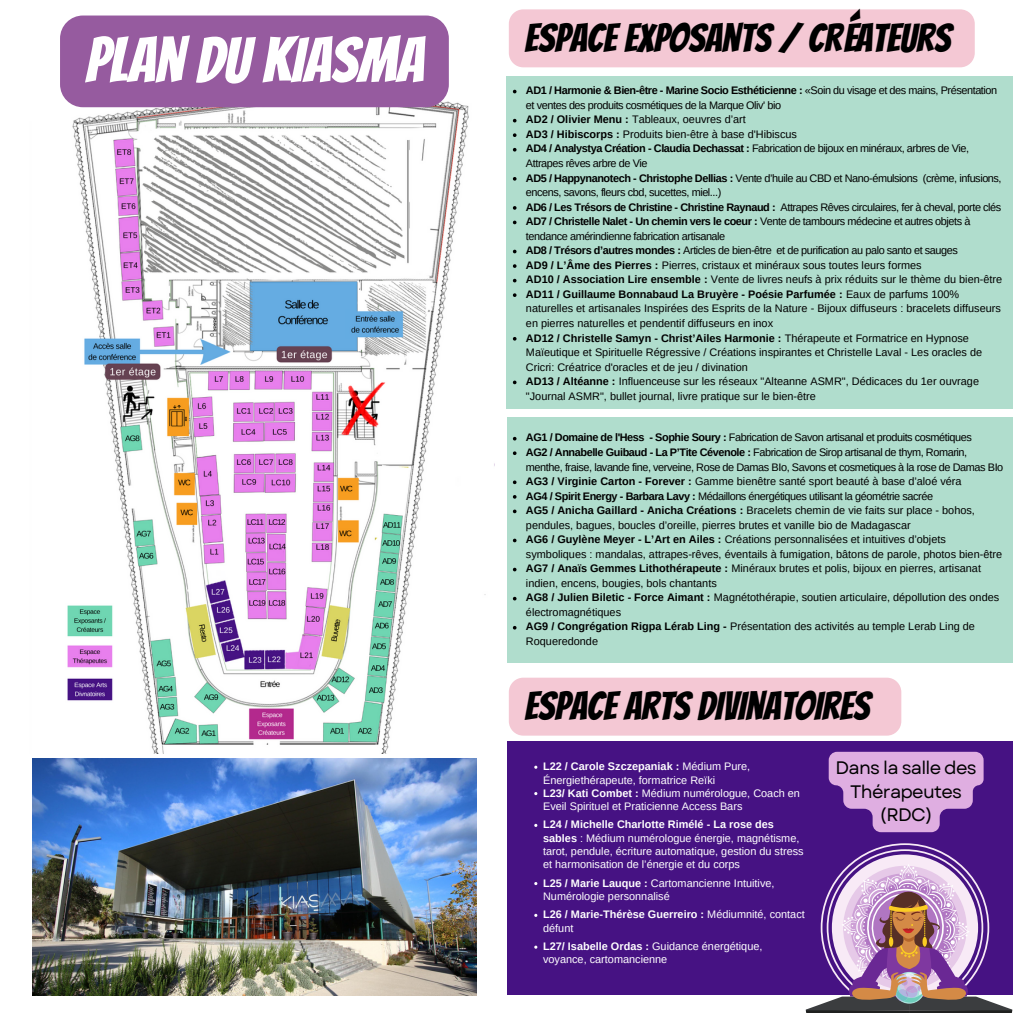
<style>
.page{position:relative;width:1013px;height:1013px;background:#fff}
.page>*{position:absolute;margin:0;border:0;box-sizing:border-box;transform-origin:0 0}
.t1{font:62.75px "Bangers";color:#fff}
.t2{font:39.38px "Bangers";color:#000}
.t3{font:18.12px/23.5px "Garet";letter-spacing:-.04em;color:#000;text-align:center}
.t4{font:10.88px/14.5px "Arimo";color:#000}
.t5{font:10.88px/14.5px "Arimo";letter-spacing:-.04em;color:#000}
.t6{font:10.88px/13.1px "Arimo";color:#fff}
.t7{font:700 10.88px/13.1px "Arimo";color:#fff}
.s1{font-weight:700}
.s2{font-weight:400}
</style>
<div class="page">
<div style="left:506px;top:76px;width:506px;height:332px;background:#b0ddcd"></div>
<div style="left:507px;top:740px;width:505px;height:254px;background:#461283"></div>
<svg style="left:805px;top:843px;width:207px;height:169px"></svg>
<div style="left:507px;top:417px;width:505px;height:245px;background:#b0ddcd"></div>
<img style="left:33px;top:758px;width:443px;height:237px">
<img style="left:67px;top:101px;width:419px;height:652px">
<svg style="left:513px;top:133px;width:3px;height:4px"></svg>
<svg style="left:513px;top:177px;width:3px;height:4px"></svg>
<svg style="left:513px;top:206px;width:3px;height:4px"></svg>
<svg style="left:513px;top:264px;width:3px;height:4px"></svg>
<svg style="left:513px;top:293px;width:3px;height:4px"></svg>
<svg style="left:513px;top:380px;width:3px;height:4px"></svg>
<div style="left:509px;top:677px;width:392px;height:58px;background:#f4c8d4;border-radius:14px"></div>
<div style="left:60px;top:16px;width:389px;height:91px;background:#965b9f;border-radius:23px"></div>
<svg style="left:513px;top:451px;width:3px;height:4px"></svg>
<svg style="left:513px;top:480px;width:3px;height:4px"></svg>
<svg style="left:513px;top:509px;width:3px;height:4px"></svg>
<div style="left:509px;top:9px;width:465px;height:58px;background:#f4c8d4;border-radius:14px"></div>
<svg style="left:828px;top:751px;width:155px;height:81px"></svg>
<p class="t1" style="left:85px;top:27px;width:340px">PLAN DU KIASMA</p>
<p class="t2" style="left:524px;top:17px;width:427px">ESPACE EXPOSANTS / CRÉATEURS</p>
<p class="t5" style="left:526px;top:83px;width:473px"><span class="s1">AD1 / Harmonie &amp; Bien-être - Marine Socio Esthéticienne :</span> «Soin du visage et des mains, Présentation et ventes des produits cosmétiques de la Marque Oliv' bio</p>
<p class="t4" style="left:526px;top:112px;width:221px"><span class="s1">AD2 / Olivier Menu :</span> Tableaux, oeuvres d’art</p>
<p class="t4" style="left:526px;top:127px;width:272px"><span class="s1">AD3 / Hibiscorps :</span> Produits bien-être à base d'Hibiscus</p>
<p class="t5" style="left:526px;top:141px;width:445px"><span class="s1">AD4 / Analystya Création - Claudia Dechassat :</span> Fabrication de bijoux en minéraux, arbres de Vie,<br>Attrapes rêves arbre de Vie</p>
<p class="t5" style="left:526px;top:170px;width:477px"><span class="s1">AD5 / Happynanotech - Christophe Dellias :</span> Vente d’huile au CBD et Nano-émulsions (crème, infusions, encens, savons, fleurs cbd, sucettes, miel...)</p>
<p class="t5" style="left:526px;top:200px;width:477px"><span class="s1">AD6 / Les Trésors de Christine - Christine Raynaud :</span> Attrapes Rêves circulaires, fer à cheval, porte clés</p>
<p class="t5" style="left:526px;top:214px;width:446px"><span class="s1">AD7 / Christelle Nalet - Un chemin vers le coeur :</span> Vente de tambours médecine et autres objets à tendance amérindienne fabrication artisanale</p>
<p class="t5" style="left:526px;top:243px;width:433px"><span class="s1">AD8 / Trésors d’autres mondes :</span> Articles de bien-être et de purification au palo santo et sauges</p>
<p class="t4" style="left:526px;top:258px;width:397px"><span class="s1">AD9 / L’Âme des Pierres :</span> Pierres, cristaux et minéraux sous toutes leurs formes</p>
<p class="t4" style="left:526px;top:272px;width:478px"><span class="s1">AD10 / Association Lire ensemble :</span> Vente de livres neufs à prix réduits sur le thème du bien-être</p>
<p class="t4" style="left:526px;top:287px;width:476px"><span class="s1">AD11 / Guillaume Bonnabaud La Bruyère - Poésie Parfumée :</span> Eaux de parfums 100% naturelles et artisanales Inspirées des Esprits de la Nature - Bijoux diffuseurs : bracelets diffuseurs en pierres naturelles et pendentif diffuseurs en inox</p>
<p class="t4" style="left:526px;top:330px;width:457px"><span class="s1">AD12 / Christelle Samyn - Christ’Ailes Harmonie :</span> Thérapeute et Formatrice en Hypnose<br>Maïeutique et Spirituelle Régressive / Créations inspirantes et Christelle Laval - Les oracles de<br>Cricri: Créatrice d'oracles et de jeu / divination</p>
<p class="t4" style="left:526px;top:374px;width:454px"><span class="s1">AD13 / Altéanne :</span> Influenceuse sur les réseaux "Alteanne ASMR", Dédicaces du 1er ouvrage "Journal ASMR", bullet journal, livre pratique sur le bien-être</p>
<p class="t5" style="left:526px;top:430px;width:447px"><span class="s1">AG1 / Domaine de l'Hess - Sophie Soury :</span> Fabrication de Savon artisanal et produits cosmétiques</p>
<p class="t5" style="left:526px;top:445px;width:479px"><span class="s1">AG2 / Annabelle Guibaud - La P’Tite Cévenole :</span> Fabrication de Sirop artisanal de thym, Romarin, menthe, fraise, lavande fine, verveine, Rose de Damas BIo, Savons et cosmetiques à la rose de Damas BIo</p>
<p class="t4" style="left:526px;top:474px;width:437px"><span class="s1">AG3 / Virginie Carton - Forever :</span> Gamme bienêtre santé sport beauté à base d’aloé véra</p>
<p class="t5" style="left:526px;top:488px;width:408px"><span class="s1">AG4 / Spirit Energy - Barbara Lavy :</span> Médaillons énergétiques utilisant la géométrie sacrée</p>
<p class="t4" style="left:526px;top:503px;width:450px"><span class="s1">AG5 / Anicha Gaillard - Anicha Créations :</span> Bracelets chemin de vie faits sur place - bohos, pendules, bagues, boucles d’oreille, pierres brutes et vanille bio de Madagascar</p>
<p class="t4" style="left:526px;top:532px;width:477px"><span class="s1">AG6 / Guylène Meyer - L’Art en Ailes :</span> Créations personnalisées et intuitives d’objets symboliques : mandalas, attrapes-rêves, éventails à fumigation, bâtons de parole, photos bien-être</p>
<p class="t4" style="left:526px;top:561px;width:456px"><span class="s1">AG7 / Anaïs Gemmes Lithothérapeute :</span> Minéraux brutes et polis, bijoux en pierres, artisanat indien, encens, bougies, bols chantants</p>
<p class="t4" style="left:526px;top:590px;width:475px"><span class="s1">AG8 / Julien Biletic - Force Aimant :</span> Magnétothérapie, soutien articulaire, dépollution des ondes électromagnétiques</p>
<p class="t4" style="left:526px;top:619px;width:450px"><span class="s1">AG9 / Congrégation Rigpa Lérab Ling -</span> Présentation des activités au temple Lerab Ling de<br>Roqueredonde</p>
<p class="t2" style="left:524px;top:685px;width:346px">ESPACE ARTS DIVINATOIRES</p>
<p class="t6" style="left:543px;top:760px;width:209px"><span class="s1">L22 / Carole Szczepaniak :</span> Médium Pure,<br>Énergiethérapeute, formatrice Reïki</p>
<p class="t6" style="left:543px;top:786px;width:258px"><span class="s1">L23/ Kati Combet :</span> Médium numérologue, Coach en<br>Eveil Spirituel et Praticienne Access Bars</p>
<p class="t6" style="left:543px;top:818px;width:262px"><span class="s1">L24 / Michelle Charlotte Rimélé - La rose des sables</span> : Médium numérologue énergie, magnétisme, tarot, pendule, écriture automatique, gestion du stress et harmonisation de l’énergie et du corps</p>
<p class="t6" style="left:543px;top:876px;width:233px"><span class="s1">L25 / Marie Lauque :</span> Cartomancienne Intuitive,<br>Numérologie personnalisé</p>
<p class="t7" style="left:543px;top:908px;width:263px">L26 / Marie-Thérèse Guerreiro : <span class="s2">Médiumnité, contact défunt</span></p>
<p class="t6" style="left:543px;top:939px;width:221px"><span class="s1">L27/ Isabelle Ordas :</span> Guidance énergétique, voyance, cartomancienne</p>
<p class="t3" style="left:835px;top:756px;width:143px">Dans la salle des<br>Thérapeutes</p>
<p class="t3" style="left:879px;top:803px;width:55px">(RDC)</p>
</div>
